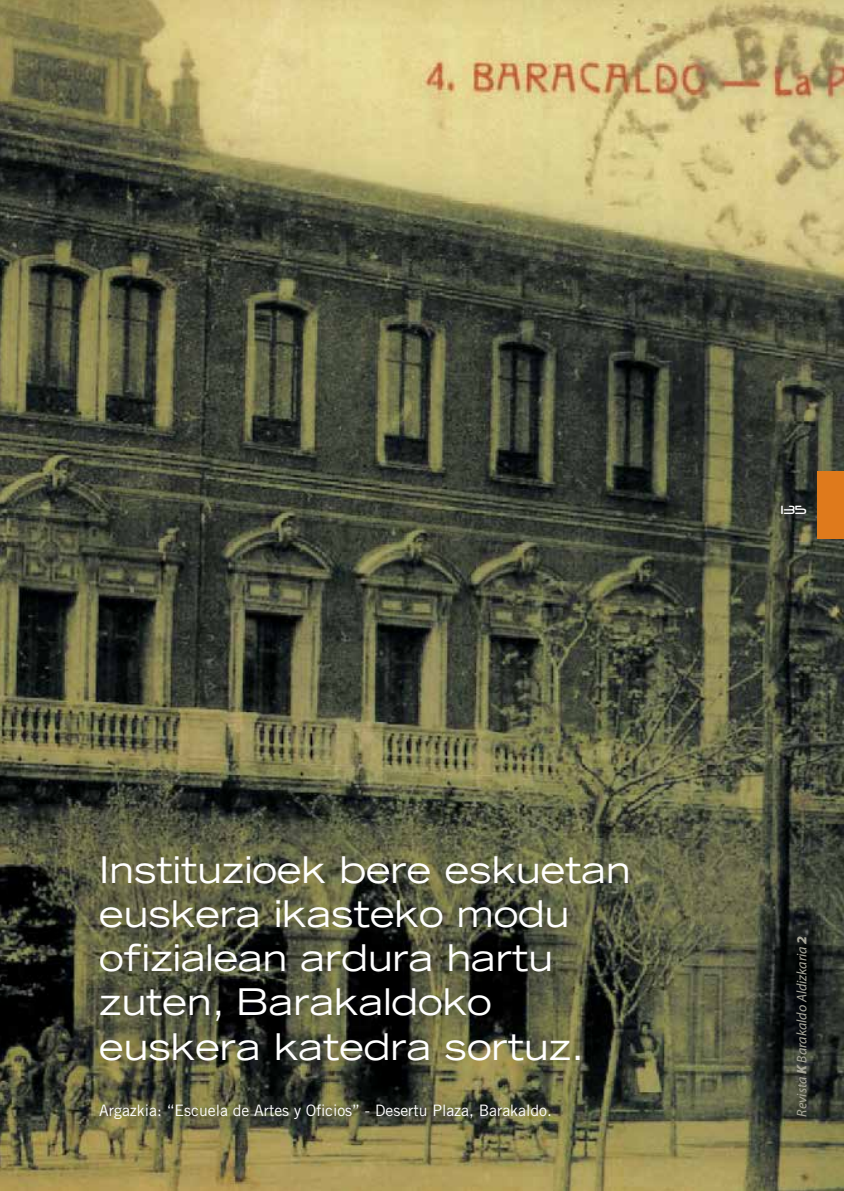
<style>
.page{position:relative;width:844px;height:1191px;background:#fff}
.page>*{position:absolute;margin:0;border:0;box-sizing:border-box;transform-origin:0 0}
.t1{font:expanded 36.75px/44.1px "Trade Gothic LH";color:#fff}
.t2{font:15.75px "Trade Gothic";color:#fff}
.t3{font:italic 14px "Myriad Pro";color:#a7a699}
.t4{font:14px "Neuropol";color:#fff}
.s1{font-weight:900}
</style>
<div class="page">
<img style="left:0;top:0;width:843px;height:1191px">
<div style="left:817px;top:471px;width:26px;height:67px;background:#df7a1c"></div>
<p class="t1" style="left:99px;top:847px;width:532px">Instituzioek bere eskuetan euskera ikasteko modu ofizialean ardura hartu zuten, Barakaldoko euskera katedra sortuz.</p>
<p class="t2" style="left:99px;top:1101px;width:454px">Argazkia: “Escuela de Artes y Oficios” - Desertu Plaza, Barakaldo.</p>
<p class="t4" style="left:780px;top:502px;width:27px">135</p>
<p class="t3" style="left:793px;top:1116px;width:182px;rotate:-90deg">Revista <span class="s1">K</span> Barakaldo Aldizkaria <span class="s1">2</span></p>
</div>
